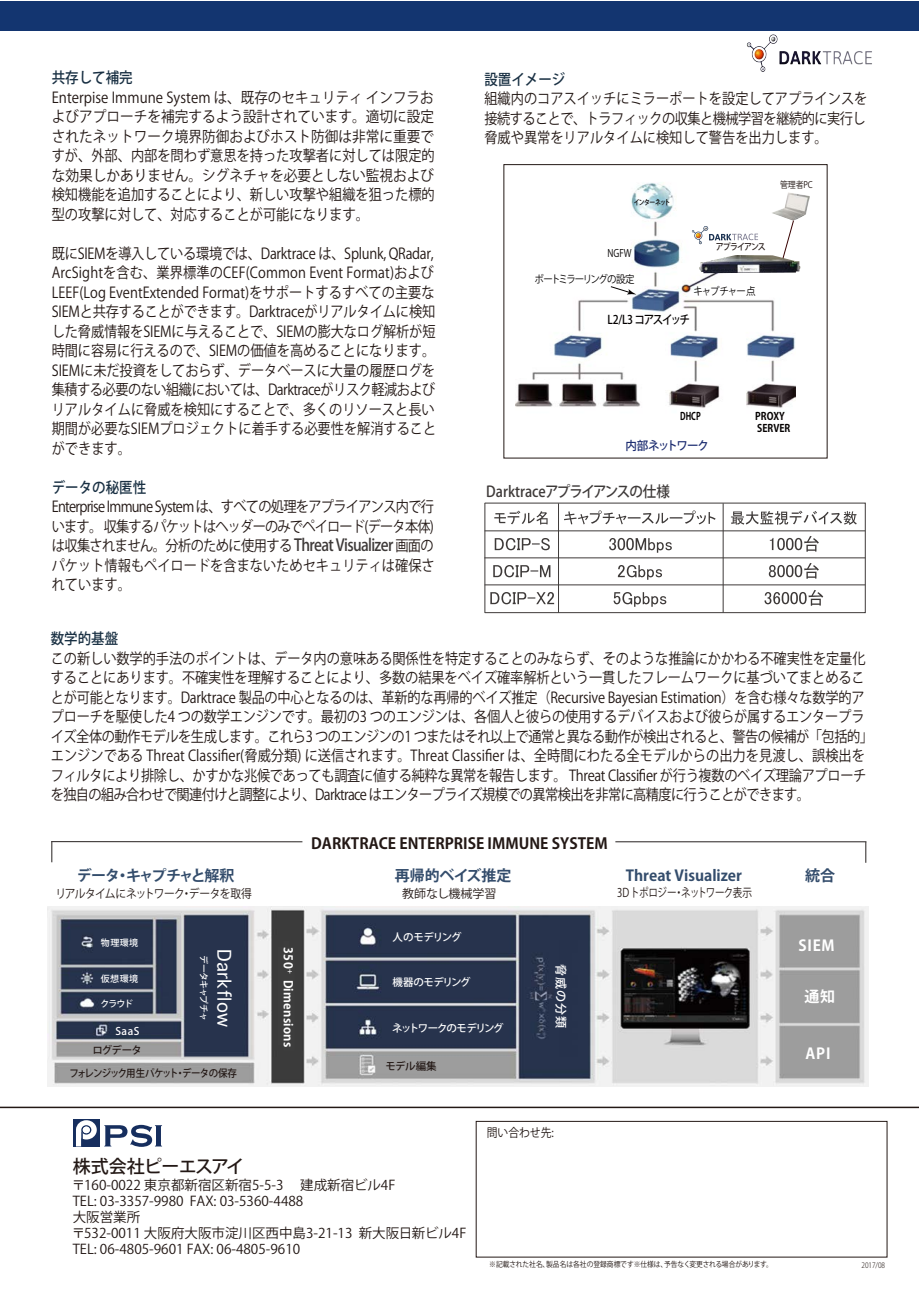
<style>
.page{position:relative;width:919px;height:1289px;background:#fff}
.page>*{position:absolute;margin:0;border:0;box-sizing:border-box;transform-origin:0 0}
.t1{font:500 18px "Koz Go Pr 6 N";letter-spacing:-.04em;color:#231815}
.t2{font:18px "Thonburi";letter-spacing:.025em;color:#fff}
.t3{font:700 15.3px "Koz Go Pr 6 N";color:#231815}
.t4{font:15px/19.5px "Koz Go Pr 6 N";letter-spacing:-.01em;color:#221714;scale:.88 1}
.t5{font:15px/19.5px "Koz Go Pr 6 N";letter-spacing:-.01em;color:#221714;text-align:justify;scale:.9 1}
.t6{font:700 15px "Koz Go Pr 6 N";color:#344d6c}
.t7{font:500 15px "Koz Go Pr 6 N";color:#193043;scale:.9 1}
.t8{font:500 15px "Koz Go Pr 6 N";letter-spacing:-.005em;color:#3e3a39;scale:.9 1}
.t9{font:700 15px "Koz Go Pr 6 N";letter-spacing:-.1em;color:#344d6c}
.t10{font:700 15px "Koz Go Pr 6 N";letter-spacing:.05em;color:#fff}
.t11{font:13.5px/16.2px "Koz Go Pr 6 N";color:#231815}
.t12{font:12px "Koz Go Pr 6 N";letter-spacing:-.07em;color:#231815;scale:.9 1}
.t13{font:12px "Koz Go Pr 6 N";letter-spacing:-.05em;color:#231815;scale:.8 1}
.t14{font:700 12px "Koz Go Pr 6 N";letter-spacing:.025em;color:#fff}
.t15{font:500 12px "Koz Go Pr 6 N";letter-spacing:-.125em;color:#040000;scale:.88 1}
.t16{font:12px "Koz Go Pr 6 N";color:#231815}
.t17{font:500 12px "Koz Go Pr 6 N";letter-spacing:-.1em;color:#1c2c70;scale:.96 1}
.t18{font:12px "Koz Go Pr 6 N";letter-spacing:-.05em;color:#231815;scale:.9 1}
.t19{font:500 12px "Koz Go Pr 6 N";letter-spacing:.07em;color:#fff}
.t20{font:500 10.5px "Koz Go Pr 6 N";letter-spacing:-.08em;color:#231815;scale:.9 1}
.t21{font:500 10.5px "Koz Go Pr 6 N";letter-spacing:-.13em;color:#fff}
.t22{font:10.5px "Koz Go Pr 6 N";letter-spacing:-.15em;color:#040000;scale:.9 1}
.t23{font:700 10.5px/12px "Koz Go Pr 6 N";color:#040000;scale:.9 1}
.t24{font:500 10.5px "Koz Go Pr 6 N";letter-spacing:-.08em;color:#231815}
.t25{font:500 10.5px "Koz Go Pr 6 N";letter-spacing:-.07em;color:#fff}
.t26{font:500 10.5px "Koz Go Pr 6 N";letter-spacing:-.075em;color:#fff}
.t27{font:10.5px "Koz Go Pr 6 N";letter-spacing:-.09em;color:#040000;scale:.9 1}
.t28{font:10.5px "Koz Go Pr 6 N";letter-spacing:-.09em;color:#040000;scale:.81 1}
.t29{font:700 10.5px "Koz Go Pr 6 N";color:#040000;scale:.75 1}
.t30{font:500 10.5px "Koz Go Pr 6 N";letter-spacing:-.1em;color:#fff}
.t31{font:500 9px "Koz Go Pr 6 N";letter-spacing:-.06em;color:#fff}
.t32{font:500 9px "Koz Go Pr 6 N";letter-spacing:-.1em;color:#fff}
.t33{font:500 9px "Koz Go Pr 6 N";letter-spacing:-.125em;color:#231815;scale:.88 1}
.t34{font:9px "Koz Go Pr 6 N";letter-spacing:-.025em;color:#231815;scale:.88 1}
.t35{font:7.5px "Koz Go Pr 6 N";color:#231815;scale:.9 1}
.t36{font:300 7.5px "Koz Go Pr 6 N";letter-spacing:-.01em;color:#231815;scale:.87 1}
.t37{font:500 7.35px "Koz Go Pr 6 N";letter-spacing:-.125em;color:#040000;scale:.8 1}
.s1{font-weight:500;font-size:16.5px;color:#3e3a39}
</style>
<div class="page">
<img style="left:47px;top:906px;width:821px;height:180px">
<hr style="left:0;top:1106px;width:918px;height:2px;background:#231815">
<div style="left:73px;top:1118px;width:26px;height:28px;background:#162e5e"></div>
<svg style="left:76px;top:1120px;width:21px;height:26px"></svg>
<div style="left:83px;top:1126px;width:7px;height:7px;background:#fff;border-radius:50%"></div>
<svg style="left:104px;top:1124px;width:58px;height:22px"></svg>
<div style="left:476px;top:1120px;width:411px;height:137px;border:1px solid #231815"></div>
<img style="left:736px;top:30px;width:146px;height:42px">
<img style="left:516px;top:183px;width:279px;height:225px">
<img style="left:699px;top:255px;width:101px;height:18px">
<svg style="left:691px;top:226px;width:67px;height:18px"></svg>
<img style="left:778px;top:192px;width:10px;height:18px">
<svg style="left:782px;top:220px;width:12px;height:39px"></svg>
<svg style="left:610px;top:286px;width:26px;height:8px"></svg>
<svg style="left:494px;top:510px;width:53px;height:14px"></svg>
<svg style="left:564px;top:510px;width:151px;height:14px"></svg>
<svg style="left:731px;top:510px;width:125px;height:15px"></svg>
<svg style="left:494px;top:538px;width:56px;height:12px"></svg>
<svg style="left:609px;top:538px;width:62px;height:14px"></svg>
<svg style="left:769px;top:536px;width:49px;height:15px"></svg>
<svg style="left:493px;top:565px;width:57px;height:12px"></svg>
<svg style="left:617px;top:565px;width:45px;height:14px"></svg>
<svg style="left:768px;top:563px;width:50px;height:15px"></svg>
<svg style="left:490px;top:592px;width:64px;height:12px"></svg>
<svg style="left:613px;top:592px;width:53px;height:14px"></svg>
<svg style="left:764px;top:590px;width:59px;height:15px"></svg>
<hr style="left:558px;top:503px;width:1px;height:109px;background:#3e3a39">
<hr style="left:722px;top:503px;width:1px;height:109px;background:#3e3a39">
<hr style="left:484px;top:530px;width:381px;height:1px;background:#3e3a39">
<hr style="left:484px;top:557px;width:381px;height:1px;background:#3e3a39">
<hr style="left:484px;top:584px;width:381px;height:1px;background:#3e3a39">
<div style="left:484px;top:502px;width:381px;height:111px;border:1px solid #3e3a39"></div>
<div style="left:0;top:1px;width:918px;height:29px;background:#133570"></div>
<hr style="left:51px;top:841px;width:251px;height:1px;background:#3e3a39">
<hr style="left:615px;top:841px;width:251px;height:1px;background:#3e3a39">
<svg style="left:865px;top:841px;width:1px;height:21px"></svg>
<svg style="left:51px;top:841px;width:1px;height:21px"></svg>
<hr style="left:484px;top:503px;width:1px;height:109px;background:#3e3a39">
<p class="t7" style="left:52px;top:69px;width:91px">共存して補完</p>
<p class="t5" style="left:52px;top:88px;width:427px">Enterpise Immune System は、既存のセキュリティ インフラおよびアプローチを補完するよう設計されています。適切に設定されたネットワーク境界防御およびホスト防御は非常に重要ですが、外部、内部を問わず意思を持った攻撃者に対しては限定的な効果しかありません。シグネチャを必要としない監視および検知機能を追加することにより、新しい攻撃や組織を狙った標的型の攻撃に対して、対応することが可能になります。</p>
<p class="t4" style="left:52px;top:244px;width:438px">既にSIEMを導入している環境では、Darktrace は、Splunk, QRadar, ArcSightを含む、業界標準のCEF(Common Event Format)およびLEEF(Log EventExtended Format)をサポートするすべての主要なSIEMと共存することができます。Darktraceがリアルタイムに検知した脅威情報をSIEMに与えることで、SIEMの膨大なログ解析が短時間に容易に行えるので、SIEMの価値を高めることになります。SIEMに未だ投資をしておらず、データベースに大量の履歴ログを集積する必要のない組織においては、Darktraceがリスク軽減およびリアルタイムに脅威を検知にすることで、多くのリソースと長い期間が必要なSIEMプロジェクトに着手する必要性を解消することができます。</p>
<p class="t7" style="left:52px;top:479px;width:106px">データの秘匿性</p>
<p class="t4" style="left:52px;top:497px;width:437px;text-align:justify">Enterprise Immune System は、すべての処理をアプライアンス内で行います。 収集するパケットはヘッダーのみでペイロード(データ本体)は収集されません。分析のために使用する <span class="s1">Threat Visualizer</span> 画面のパケット情報もペイロードを含まないためセキュリティは確保されています。</p>
<p class="t7" style="left:484px;top:71px;width:91px">設置イメージ</p>
<p class="t4" style="left:484px;top:89px;width:436px;text-align:justify">組織内のコアスイッチにミラーポートを設定してアプラインスを接続することで、トラフィックの収集と機械学習を継続的に実行し脅威や異常をリアルタイムに検知して警告を出力します。</p>
<p class="t37" style="left:634px;top:198px;width:47px">インターネット</p>
<p class="t33" style="left:716px;top:241px;width:58px">アプライアンス</p>
<p class="t28" style="left:607px;top:247px;width:31px">NGFW</p>
<p class="t22" style="left:534px;top:273px;width:113px">ポートミラーリングの設定</p>
<p class="t15" style="left:607px;top:313px;width:95px">L2/L3 コアスイッチ</p>
<p class="t27" style="left:693px;top:285px;width:70px">キャプチャー点</p>
<p class="t34" style="left:780px;top:179px;width:38px">管理者PC</p>
<p class="t29" style="left:680px;top:410px;width:29px">DHCP</p>
<p class="t23" style="left:755px;top:410px;width:41px">PROXY<br>SERVER</p>
<p class="t17" style="left:625px;top:439px;width:88px">内部ネットワーク</p>
<p class="t8" style="left:486px;top:483px;width:205px">Darktraceアプライアンスの仕様</p>
<p class="t7" style="left:51px;top:630px;width:76px">数学的基盤</p>
<p class="t4" style="left:51px;top:648px;width:935px">この新しい数学的手法のポイントは、データ内の意味ある関係性を特定することのみならず、そのような推論にかかわる不確実性を定量化することにあります。不確実性を理解することにより、多数の結果をベイズ確率解析という一貫したフレームワークに基づいてまとめることが可能となります。Darktrace 製品の中心となるのは、革新的な再帰的ベイズ推定（Recursive Bayesian Estimation）を含む様々な数学的アプローチを駆使した4 つの数学エンジンです。最初の3 つのエンジンは、各個人と彼らの使用するデバイスおよび彼らが属するエンタープライズ全体の動作モデルを生成します。これら3 つのエンジンの1 つまたはそれ以上で通常と異なる動作が検出されると、警告の候補が「包括的」エンジンである Threat Classifier(脅威分類) に送信されます。Threat Classifier は、全時間にわたる全モデルからの出力を見渡し、誤検出をフィルタにより排除し、かすかな兆候であっても調査に値する純粋な異常を報告します。 Threat Classifier が行う複数のベイズ理論アプローチを独自の組み合わせで関連付けと調整により、Darktrace はエンタープライズ規模での異常検出を非常に高精度に行うことができます。</p>
<p class="t9" style="left:77px;top:866px;width:159px">データ・キャプチャと解釈</p>
<p class="t12" style="left:56px;top:886px;width:220px">リアルタイムにネットワーク・データを取得</p>
<p class="t31" style="left:101px;top:938px;width:39px">物理環境</p>
<p class="t31" style="left:101px;top:973px;width:39px">仮想環境</p>
<p class="t31" style="left:100px;top:998px;width:34px">クラウド</p>
<p class="t30" style="left:115px;top:1025px;width:26px">SaaS</p>
<p class="t24" style="left:93px;top:1044px;width:51px">ログデータ</p>
<p class="t32" style="left:209px;top:954px;width:67px;rotate:90deg">データキャプチャ</p>
<p class="t2" style="left:234px;top:948px;width:80px;rotate:90deg">Darkflow</p>
<p class="t20" style="left:69px;top:1067px;width:188px">フォレンジック用生パケット・データの保存</p>
<p class="t14" style="left:295px;top:947px;width:101px;rotate:90deg">350<sup>+</sup> Dimensions</p>
<p class="t3" style="left:311px;top:835px;width:298px">DARKTRACE ENTERPRISE IMMUNE SYSTEM</p>
<p class="t6" style="left:394px;top:867px;width:118px">再帰的ベイズ推定</p>
<p class="t16" style="left:402px;top:887px;width:96px">教師なし機械学習</p>
<p class="t13" style="left:617px;top:886px;width:170px">3D トポロジー・ネットワーク表示</p>
<p class="t6" style="left:626px;top:866px;width:118px">Threat Visualizer</p>
<p class="t26" style="left:392px;top:931px;width:71px">人のモデリング</p>
<p class="t25" style="left:392px;top:976px;width:80px">機器のモデリング</p>
<p class="t21" style="left:392px;top:1021px;width:113px">ネットワークのモデリング</p>
<p class="t24" style="left:385px;top:1060px;width:53px">モデル編集</p>
<p class="t19" style="left:567px;top:964px;width:65px;rotate:90deg">脅威の分類</p>
<p class="t18" style="left:486px;top:1125px;width:76px">問い合わせ先:</p>
<p class="t1" style="left:73px;top:1156px;width:173px">株式会社ピーエスアイ</p>
<p class="t11" style="left:72px;top:1176px;width:396px">〒160-0022 東京都新宿区新宿5-5-3 　建成新宿ビル4F<br>TEL: 03-3357-9980 FAX: 03-5360-4488<br>大阪営業所<br>〒532-0011 大阪府大阪市淀川区西中島3-21-13 新大阪日新ビル4F<br>TEL: 06-4805-9601 FAX: 06-4805-9610</p>
<p class="t35" style="left:489px;top:1260px;width:317px">※記載された社名、製品名は各社の登録商標です※仕様は、予告なく変更される場合があります。</p>
<p class="t6" style="left:805px;top:866px;width:31px">統合</p>
<p class="t10" style="left:798px;top:936px;width:38px">SIEM</p>
<p class="t10" style="left:804px;top:987px;width:32px">通知</p>
<p class="t10" style="left:805px;top:1044px;width:27px">API</p>
<p class="t36" style="left:861px;top:1260px;width:29px">2017/08</p>
</div>
